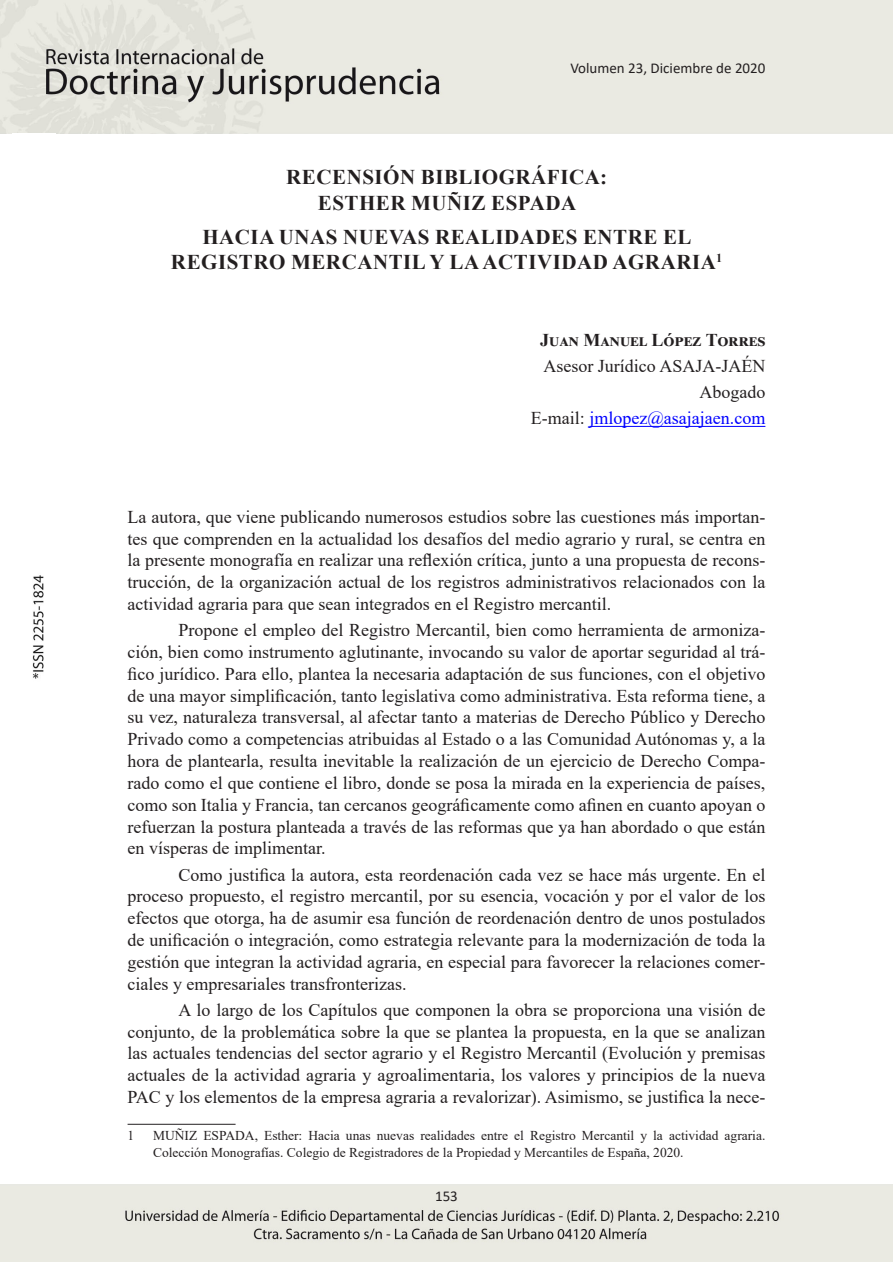
<style>
.page{position:relative;width:893px;height:1263px;background:#fff}
.page>*{position:absolute;margin:0;border:0;box-sizing:border-box;transform-origin:0 0}
.TITULO_ARTICULO{font:700 21px/25.3px "Times New Roman";letter-spacing:.025em;color:#231f20;text-align:center}
.PARRAFO_2{font:18px/21.8px "Times New Roman";color:#231f20;text-align:justify}
.PARRAFO_1{font:18px/21.8px "Times New Roman";color:#231f20;text-align:justify}
.FILIACIÓN{font:18px "Times New Roman";color:#231f20}
.E-MAIL{font:18px "Times New Roman";color:#00f}
.AUTOR{font:700 18px "Times New Roman";color:#231f20}
.t1{font:15px "Calibri";color:#231f20}
.PIE{font:13.5px/16.2px "Times New Roman";color:#231f20}
.s1{color:#231f20}
</style>
<div class="page">
<img style="left:0;top:1184px;width:893px;height:78px">
<img style="left:0;top:0;width:893px;height:134px">
<img style="left:32px;top:575px;width:12px;height:104px">
<hr style="left:589px;top:426px;width:176px;height:1px;background:#00f">
<hr style="left:128px;top:1124px;width:108px;height:1px;background:#231f20">
<p class="t1" style="left:570px;top:58px;width:196px">Volumen 23, Diciembre de 2020</p>
<p class="TITULO_ARTICULO" style="left:286px;top:164px;width:322px">RECENSIÓN BIBLIOGRÁFICA:<br>ESTHER MUÑIZ ESPADA</p>
<p class="TITULO_ARTICULO" style="left:171px;top:223px;width:553px">HACIA UNAS NUEVAS REALIDADES ENTRE EL<br>REGISTRO MERCANTIL Y LA ACTIVIDAD AGRARIA<sup>1</sup></p>
<p class="AUTOR" style="left:540px;top:327px;width:227px">Juan Manuel López Torres</p>
<h3 class="FILIACIÓN" style="left:543px;top:354px;width:223px">Asesor Jurídico ASAJA-JAÉN</h3>
<h3 class="FILIACIÓN" style="left:699px;top:380px;width:67px">Abogado</h3>
<p class="E-MAIL" style="left:531px;top:406px;width:236px"><span class="s1">E-mail:</span> jmlopez@asajajaen.com</p>
<p class="PARRAFO_1" style="left:128px;top:505px;width:639px">La autora, que viene publicando numerosos estudios sobre las cuestiones más importan&shy;tes que comprenden en la actualidad los desafíos del medio agrario y rural, se centra en la presente monografía en realizar una reflexión crítica, junto a una propuesta de recons&shy;trucción, de la organización actual de los registros administrativos relacionados con la actividad agraria para que sean integrados en el Registro mercantil.</p>
<p class="PARRAFO_2" style="left:128px;top:619px;width:639px;text-indent:51px">Propone el empleo del Registro Mercantil, bien como herramienta de armoniza&shy;ción, bien como instrumento aglutinante, invocando su valor de aportar seguridad al trá&shy;fico jurídico. Para ello, plantea la necesaria adaptación de sus funciones, con el objetivo de una mayor simplificación, tanto legislativa como administrativa. Esta reforma tiene, a su vez, naturaleza transversal, al afectar tanto a materias de Derecho Público y Derecho Privado como a competencias atribuidas al Estado o a las Comunidad Autónomas y, a la hora de plantearla, resulta inevitable la realización de un ejercicio de Derecho Compa&shy;rado como el que contiene el libro, donde se posa la mirada en la experiencia de países, como son Italia y Francia, tan cercanos geográficamente como afinen en cuanto apoyan o refuerzan la postura planteada a través de las reformas que ya han abordado o que están en vísperas de implimentar.</p>
<p class="PARRAFO_2" style="left:128px;top:863px;width:639px;text-indent:51px">Como justifica la autora, esta reordenación cada vez se hace más urgente. En el proceso propuesto, el registro mercantil, por su esencia, vocación y por el valor de los efectos que otorga, ha de asumir esa función de reordenación dentro de unos postulados de unificación o integración, como estrategia relevante para la modernización de toda la gestión que integran la actividad agraria, en especial para favorecer la relaciones comer&shy;ciales y empresariales transfronterizas.</p>
<p class="PARRAFO_2" style="left:128px;top:998px;width:639px;text-indent:51px">A lo largo de los Capítulos que componen la obra se proporciona una visión de conjunto, de la problemática sobre la que se plantea la propuesta, en la que se analizan las actuales tendencias del sector agrario y el Registro Mercantil (Evolución y premisas actuales de la actividad agraria y agroalimentaria, los valores y principios de la nueva PAC y los elementos de la empresa agraria a revalorizar). Asimismo, se justifica la nece-</p>
<p class="PIE" style="left:128px;top:1127px;width:8px">1</p>
<p class="PIE" style="left:153px;top:1127px;width:614px">MUÑIZ ESPADA, Esther: Hacia unas nuevas realidades entre el Registro Mercantil y la actividad agraria.<br>Colección Monografías. Colegio de Registradores de la Propiedad y Mercantiles de España, 2020.</p>
<p class="t1" style="left:435px;top:1185px;width:24px">153</p>
</div>
